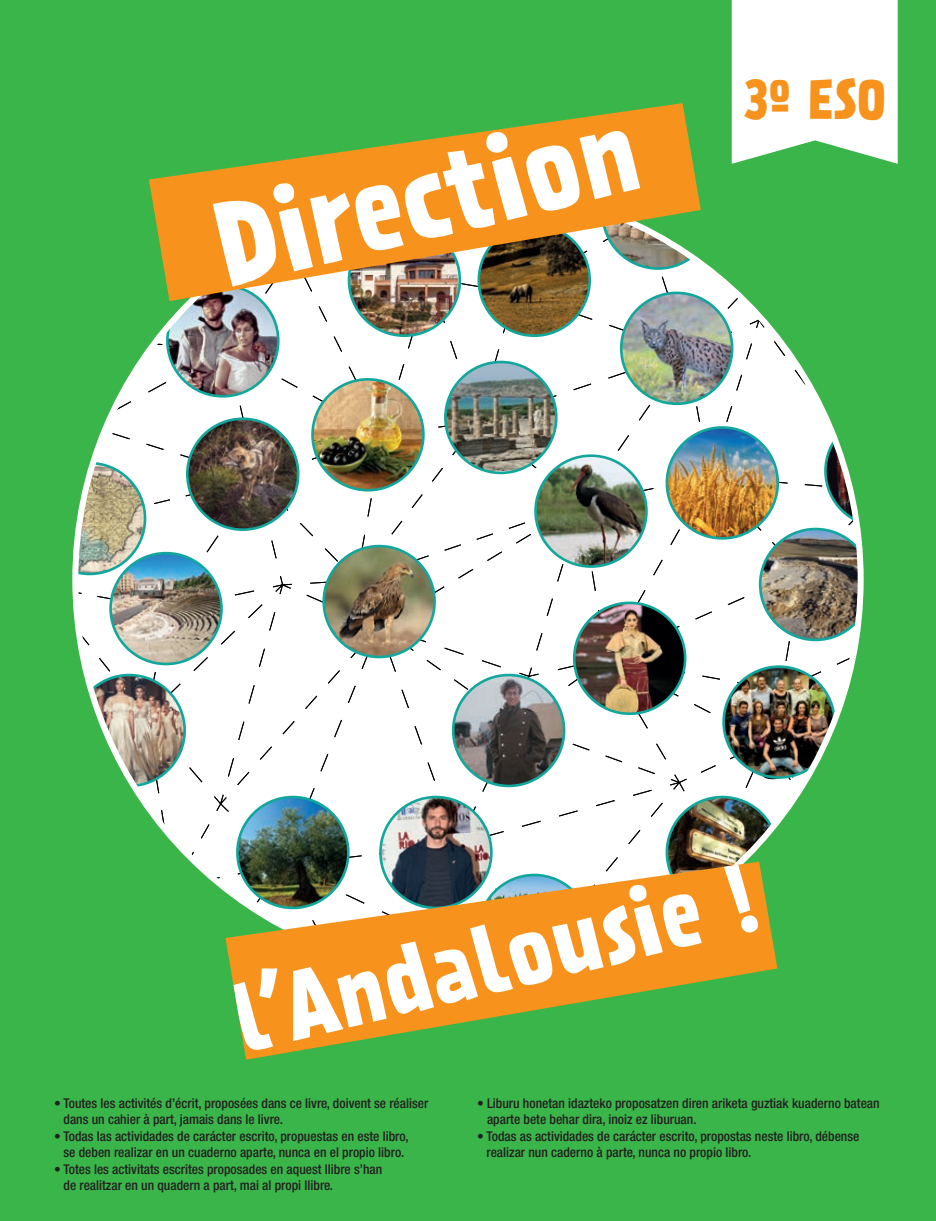
<style>
.page{position:relative;width:936px;height:1221px;background:#fff}
.page>*{position:absolute;margin:0;border:0;box-sizing:border-box;transform-origin:0 0}
.t1{font:700 105.75px "Prater Sans Pro";color:#fff}
.t2{font:700 85.5px "Prater Sans Pro";color:#fff}
.t3{font:700 49.95px "Prater Sans Pro";color:#f7931d}
.t4{font:500 condensed 13.5px/16.5px "Helvetica Neue LT Pro";color:#231f20}
</style>
<div class="page">
<div style="left:0;top:0;width:935px;height:1220px;background:#3ab54a"></div>
<img style="left:75px;top:206px;width:785px;height:763px">
<svg style="left:149px;top:103px;width:551px;height:198px;fill:#f7931d"></svg>
<svg style="left:225px;top:861px;width:552px;height:198px;fill:#f7931d"></svg>
<svg style="left:731px;top:0;width:166px;height:164px;background:#eef8f0"></svg>
<p class="t1" style="left:200px;top:167px;width:431px;rotate:-13deg">Direction</p>
<p class="t3" style="left:743px;top:61px;width:144px">3º ESO</p>
<p class="t2" style="left:218px;top:960px;width:537px;rotate:-14deg">l’Andalousie !</p>
<p class="t4" style="left:63px;top:1094px;width:366px;text-indent:-9px">• Toutes les activités d’écrit, proposées dans ce livre, doivent se réaliser dans un cahier à part, jamais dans le livre.</p>
<p class="t4" style="left:54px;top:1127px;width:356px;text-align:center">• Todas las actividades de carácter escrito, propuestas en este libro, se deben realizar en un cuaderno aparte, nunca en el propio libro.</p>
<p class="t4" style="left:63px;top:1160px;width:320px;text-indent:-9px">• Totes les activitats escrites proposades en aquest llibre s’han de realitzar en un quadern a part, mai al propi llibre.</p>
<p class="t4" style="left:487px;top:1094px;width:394px;text-indent:-10px">• Liburu honetan idazteko proposatzen diren ariketa guztiak kuaderno batean aparte bete behar dira, inoiz ez liburuan.</p>
<p class="t4" style="left:486px;top:1127px;width:374px;text-indent:-9px">• Todas as actividades de carácter escrito, propostas neste libro, débense realizar nun caderno à parte, nunca no propio libro.</p>
</div>
